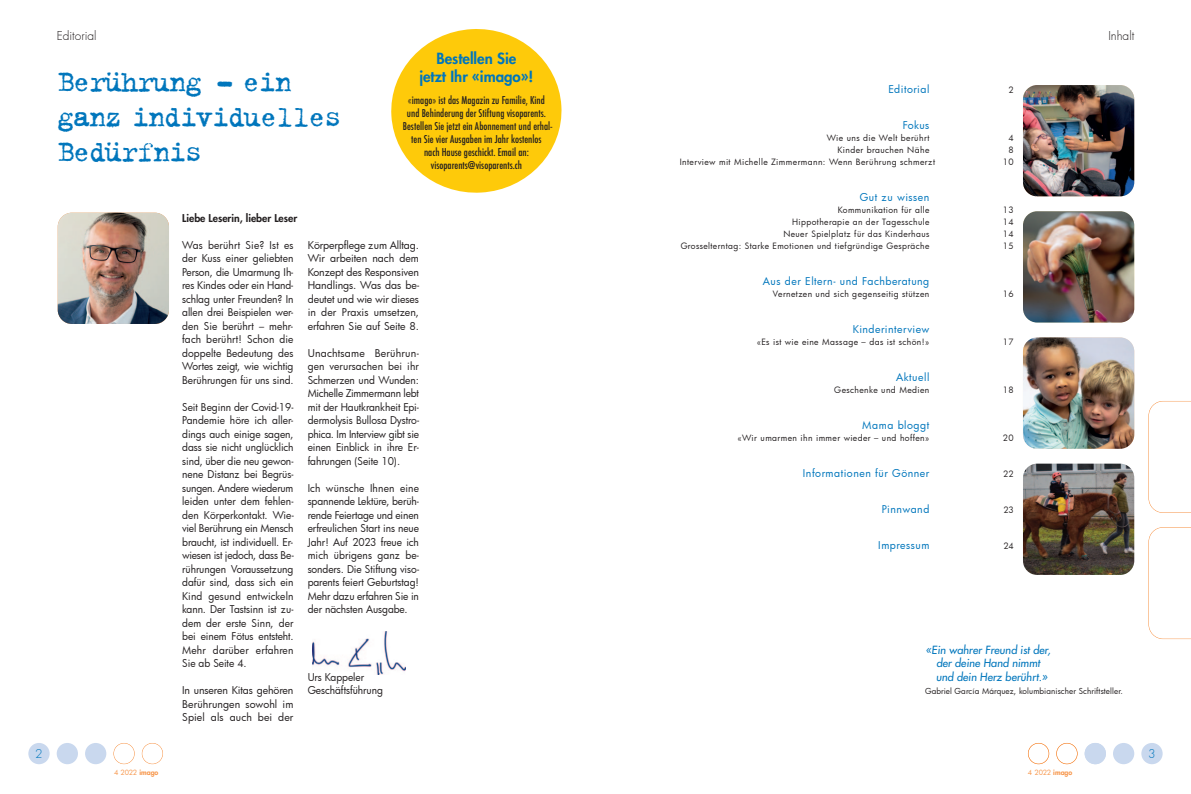
<style>
.page{position:relative;width:1191px;height:794px;background:#fff}
.page>*{position:absolute;margin:0;border:0;box-sizing:border-box;transform-origin:0 0}
.t1{font:32px "Trixie";letter-spacing:-.05em;color:#0076bc}
.t2{font:800 15px/18.3px "Futura";color:#0076bc;text-align:center}
.t3{font:300 12px "Futura";color:#231f20}
.t4{font:300 12px "Futura";color:#0076bc}
.t5{font:italic 11px "Futura";color:#0076bc}
.t6{font:10.5px/13.5px "Futura";letter-spacing:-.005em;color:#231f20;text-align:justify}
.t7{font:500 condensed 10.5px/13px "Futura";color:#231f20;text-align:center}
.t8{font:10.5px "Futura";letter-spacing:.05em;color:#0076bc}
.t9{font:800 10.5px "Futura";color:#231f20}
.t10{font:8.5px "Futura";letter-spacing:.05em;color:#231f20}
.t11{font:8px "Futura";letter-spacing:.015em;color:#231f20}
.t12{font:7px "Futura";letter-spacing:-.035em;color:#f79447}
.s1{font-weight:800}
</style>
<div class="page">
<div style="left:28px;top:743px;width:22px;height:21px;background:#c9d8ee;border-radius:50%"></div>
<div style="left:57px;top:743px;width:21px;height:21px;background:#c9d8ee;border-radius:50%"></div>
<div style="left:85px;top:743px;width:21px;height:21px;background:#c9d8ee;border-radius:50%"></div>
<div style="left:113px;top:743px;width:22px;height:21px;border:1px solid #f79447;border-radius:50%"></div>
<div style="left:142px;top:743px;width:21px;height:21px;border:1px solid #f79447;border-radius:50%"></div>
<div style="left:1141px;top:743px;width:21px;height:21px;background:#c9d8ee;border-radius:50%"></div>
<div style="left:1113px;top:743px;width:21px;height:21px;background:#c9d8ee;border-radius:50%"></div>
<div style="left:1084px;top:743px;width:22px;height:21px;background:#c9d8ee;border-radius:50%"></div>
<div style="left:1056px;top:743px;width:21px;height:21px;border:1px solid #f79447;border-radius:50%"></div>
<div style="left:1028px;top:743px;width:21px;height:21px;border:1px solid #f79447;border-radius:50%"></div>
<img style="left:1023px;top:211px;width:111px;height:111px;border-radius:14px">
<img style="left:1023px;top:337px;width:111px;height:112px;border-radius:14px">
<img style="left:1023px;top:463px;width:111px;height:112px;border-radius:14px">
<svg style="left:1148px;top:527px;width:43px;height:112px"></svg>
<svg style="left:1148px;top:401px;width:43px;height:112px"></svg>
<img style="left:1023px;top:85px;width:111px;height:111px;border-radius:14px">
<img style="left:312px;top:632px;width:93px;height:42px">
<img style="left:58px;top:213px;width:111px;height:111px;border-radius:14px">
<svg style="left:391px;top:29px;width:171px;height:164px"></svg>
<p class="t4" style="left:35px;top:747px;width:9px">2</p>
<p class="t3" style="left:57px;top:30px;width:41px">Editorial</p>
<p class="t3" style="left:1108px;top:30px;width:27px">Inhalt</p>
<p class="t2" style="left:419px;top:50px;width:116px">Bestellen Sie<br>jetzt Ihr «imago»!</p>
<p class="t7" style="left:408px;top:93px;width:138px">«imago» ist das Magazin zu Familie, Kind</p>
<p class="t7" style="left:407px;top:106px;width:140px">und Behinderung der Stiftung visoparents.</p>
<p class="t7" style="left:403px;top:119px;width:151px">Bestellen Sie jetzt ein Abonnement und erhal&shy;ten Sie vier Ausgaben im Jahr kostenlos</p>
<p class="t7" style="left:424px;top:145px;width:106px">nach Hause geschickt. Email an:</p>
<p class="t7" style="left:431px;top:158px;width:93px">visoparents@visoparents.ch</p>
<p class="t1" style="left:57px;top:61px;width:237px">Berührung – ein</p>
<p class="t1" style="left:57px;top:96px;width:286px">ganz individuelles</p>
<p class="t1" style="left:57px;top:131px;width:147px">Bedürfnis</p>
<p class="t8" style="left:888px;top:82px;width:42px">Editorial</p>
<p class="t10" style="left:1008px;top:84px;width:7px">2</p>
<p class="t8" style="left:902px;top:118px;width:28px">Fokus</p>
<p class="t10" style="left:826px;top:132px;width:104px">Wie uns die Welt berührt</p>
<p class="t10" style="left:1008px;top:132px;width:7px">4</p>
<p class="t10" style="left:837px;top:144px;width:93px">Kinder brauchen Nähe</p>
<p class="t10" style="left:1008px;top:144px;width:7px">8</p>
<p class="t10" style="left:679px;top:156px;width:257px">Interview mit Michelle Zimmermann: Wenn Berührung schmerzt</p>
<p class="t10" style="left:1002px;top:156px;width:12px">10</p>
<p class="t8" style="left:859px;top:190px;width:71px">Gut zu wissen</p>
<p class="t10" style="left:838px;top:204px;width:93px">Kommunikation für alle</p>
<p class="t10" style="left:1003px;top:204px;width:12px">13</p>
<p class="t10" style="left:792px;top:216px;width:139px">Hippotherapie an der Tagesschule</p>
<p class="t10" style="left:1003px;top:216px;width:12px">14</p>
<p class="t10" style="left:783px;top:228px;width:147px">Neuer Spielplatz für das Kinderhaus</p>
<p class="t10" style="left:1003px;top:228px;width:12px">14</p>
<p class="t10" style="left:680px;top:240px;width:250px">Grosselterntag: Starke Emotionen und tiefgründige Gespräche</p>
<p class="t10" style="left:1003px;top:240px;width:12px">15</p>
<p class="t8" style="left:763px;top:274px;width:168px">Aus der Eltern- und Fachberatung</p>
<p class="t10" style="left:773px;top:288px;width:158px">Vernetzen und sich gegenseitig stützen</p>
<p class="t10" style="left:1002px;top:288px;width:12px">16</p>
<p class="t8" style="left:852px;top:322px;width:78px">Kinderinterview</p>
<p class="t10" style="left:756px;top:336px;width:174px">«Es ist wie eine Massage – das ist schön!»</p>
<p class="t10" style="left:1002px;top:336px;width:12px">17</p>
<p class="t8" style="left:896px;top:370px;width:35px">Aktuell</p>
<p class="t10" style="left:834px;top:384px;width:97px">Geschenke und Medien</p>
<p class="t10" style="left:1002px;top:384px;width:12px">18</p>
<p class="t8" style="left:862px;top:418px;width:69px">Mama bloggt</p>
<p class="t10" style="left:737px;top:432px;width:193px">«Wir umarmen ihn immer wieder – und hoffen»</p>
<p class="t10" style="left:1002px;top:432px;width:12px">20</p>
<p class="t8" style="left:803px;top:466px;width:128px">Informationen für Gönner</p>
<p class="t10" style="left:1003px;top:468px;width:12px">22</p>
<p class="t8" style="left:882px;top:502px;width:49px">Pinnwand</p>
<p class="t10" style="left:1003px;top:504px;width:12px">23</p>
<p class="t8" style="left:878px;top:538px;width:53px">Impressum</p>
<p class="t10" style="left:1003px;top:540px;width:12px">24</p>
<p class="t9" style="left:182px;top:213px;width:117px">Liebe Leserin, lieber Leser</p>
<p class="t6" style="left:308px;top:238px;width:113px">Körperpflege zum Alltag.<br>Wir arbeiten nach dem Konzept des Responsiven Handlings. Was das be&shy;deutet und wie wir dieses in der Praxis umsetzen, erfahren Sie auf Seite 8.</p>
<p class="t6" style="left:308px;top:346px;width:113px">Unachtsame Berührun&shy;gen verursachen bei ihr Schmerzen und Wunden:<br>Michelle Zimmermann lebt mit der Hautkrankheit Epi&shy;dermolysis Bullosa Dystro&shy;phica. Im Interview gibt sie einen Einblick in ihre Er&shy;fahrungen (Seite 10).</p>
<p class="t6" style="left:308px;top:481px;width:113px">Ich wünsche Ihnen eine spannende Lektüre, berüh&shy;rende Feiertage und einen erfreulichen Start ins neue Jahr! Auf 2023 freue ich mich übrigens ganz be&shy;sonders. Die Stiftung viso&shy;parents feiert Geburtstag!<br>Mehr dazu erfahren Sie in der nächsten Ausgabe.</p>
<p class="t6" style="left:182px;top:238px;width:113px">Was berührt Sie? Ist es der Kuss einer geliebten Person, die Umarmung Ih&shy;res Kindes oder ein Hand&shy;schlag unter Freunden? In allen drei Beispielen wer&shy;den Sie berührt – mehr&shy;fach berührt! Schon die doppelte Bedeutung des Wortes zeigt, wie wichtig Berührungen für uns sind.</p>
<p class="t6" style="left:182px;top:400px;width:113px">Seit Beginn der Covid-19- Pandemie höre ich aller&shy;dings auch einige sagen, dass sie nicht unglücklich sind, über die neu gewon&shy;nene Distanz bei Begrüs&shy;sungen. Andere wiederum leiden unter dem fehlen&shy;den Körperkontakt. Wie&shy;viel Berührung ein Mensch braucht, ist individuell. Er&shy;wiesen ist jedoch, dass Be&shy;rührungen Voraussetzung dafür sind, dass sich ein Kind gesund entwickeln kann. Der Tastsinn ist zu&shy;dem der erste Sinn, der bei einem Fötus entsteht.<br>Mehr darüber erfahren Sie ab Seite 4.</p>
<p class="t6" style="left:182px;top:683px;width:113px">In unseren Kitas gehören Berührungen sowohl im Spiel als auch bei der</p>
<p class="t5" style="left:926px;top:644px;width:126px">«Ein wahrer Freund ist der,</p>
<p class="t5" style="left:936px;top:658px;width:105px">der deine Hand nimmt</p>
<p class="t5" style="left:936px;top:671px;width:113px">und dein Herz berührt.»</p>
<p class="t11" style="left:925px;top:686px;width:199px">Gabriel García Márquez, kolumbianischer Schriftsteller.</p>
<p class="t6" style="left:308px;top:670px;width:58px">Urs Kappeler</p>
<p class="t6" style="left:308px;top:683px;width:77px">Geschäftsführung</p>
<p class="t12" style="left:114px;top:768px;width:46px">4 2022 <span class="s1">imago</span></p>
<p class="t12" style="left:1028px;top:768px;width:46px">4 2022 <span class="s1">imago</span></p>
<p class="t4" style="left:1148px;top:747px;width:9px">3</p>
</div>
